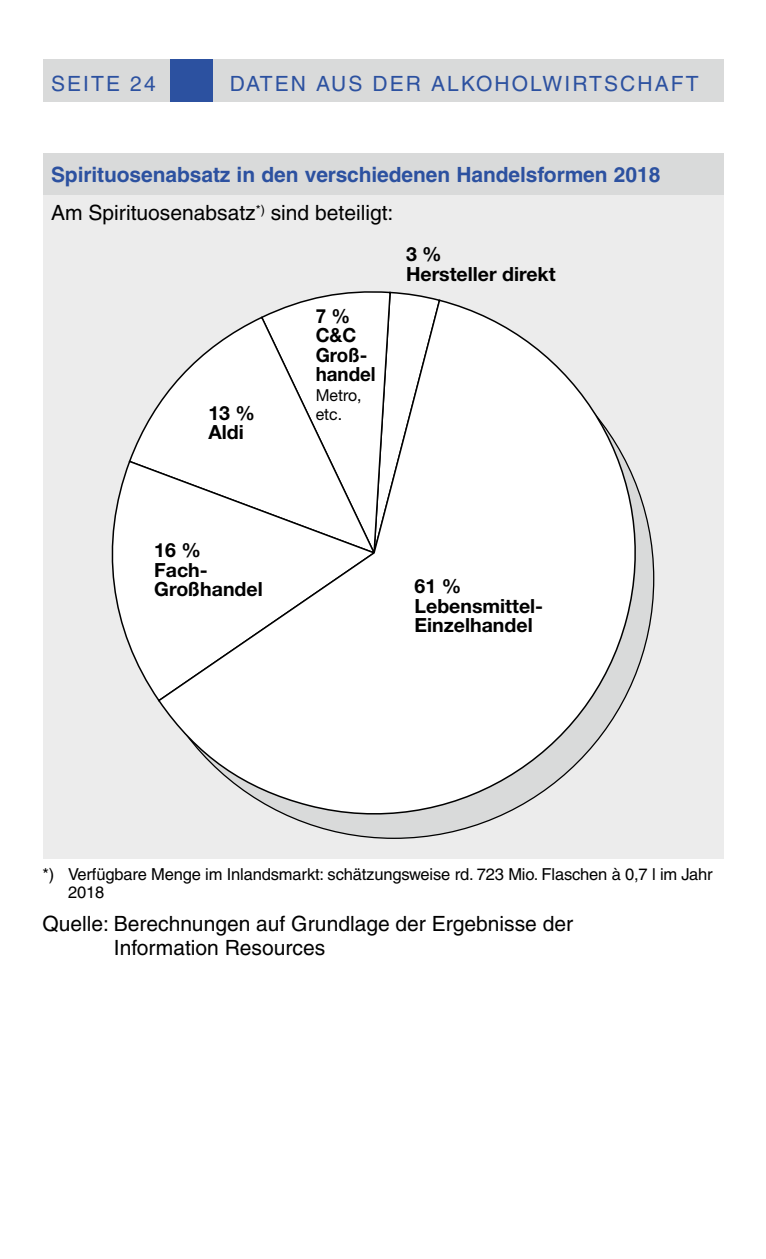
<style>
.page{position:relative;width:766px;height:1259px;background:#fff}
.page>*{position:absolute;margin:0;border:0;box-sizing:border-box;transform-origin:0 0}
.t1{font:700 21px/37.8px "Helvetica LT";letter-spacing:-.005em;color:#2c51a0}
.t2{font:21px/24px "Helvetica LT";color:#000}
.t3{font:21px "Helvetica LT";letter-spacing:.1em;color:#2c51a0}
.t4{font:700 19.5px/19.5px "Helvetica Neue LT";color:#000}
.t5{font:700 19.5px/19.5px "Helvetica Neue LT";color:#000;scale:.96 1}
.t6{font:16.5px/18px "Helvetica LT";letter-spacing:-.01em;color:#000}
.t7{font:16.5px/19.5px "Helvetica Neue LT";color:#000;scale:.96 1}
.s1{font-weight:400;color:#000}
</style>
<div class="page">
<div style="left:43px;top:60px;width:680px;height:42px;background:#d9dada"></div>
<div style="left:170px;top:60px;width:43px;height:42px;background:#2c51a0"></div>
<div style="left:43px;top:153px;width:680px;height:43px;background:#d9dada"></div>
<div style="left:43px;top:196px;width:680px;height:663px;background:#ececec"></div>
<svg style="left:313px;top:291px;width:120px;height:7px"></svg>
<svg style="left:129px;top:406px;width:28px;height:53px"></svg>
<svg style="left:112px;top:459px;width:45px;height:240px"></svg>
<svg style="left:157px;top:298px;width:497px;height:541px"></svg>
<p class="t3" style="left:51px;top:71px;width:106px">Seite 24</p>
<p class="t3" style="left:230px;top:71px;width:470px">Daten aus der alkoholwirtschaft</p>
<p class="t1" style="left:51px;top:156px;width:610px">Spirituosenabsatz in den verschiedenen Handelsformen 2018<br><span class="s1">Am Spirituosenabsatz</span><sup>*)</sup> <span class="s1">sind beteiligt:</span></p>
<p class="t4" style="left:208px;top:402px;width:48px">13 %<br>Aldi</p>
<p class="t4" style="left:154px;top:540px;width:110px">16 %<br>Fach-<br>Großhandel</p>
<p class="t5" style="left:315px;top:306px;width:64px">7 %<br>C&amp;C<br>Groß&shy;handel</p>
<p class="t7" style="left:315px;top:385px;width:49px">Metro, etc.</p>
<p class="t4" style="left:406px;top:244px;width:151px">3 %<br>Hersteller direkt</p>
<p class="t4" style="left:414px;top:576px;width:130px">61 %<br>Lebensmittel-<br>Einzelhandel</p>
<p class="t6" style="left:68px;top:865px;width:646px;text-indent:-26px">*) Verfügbare Menge im I nlandsmarkt: schätzungsweise rd. 723 Mio. Flaschen à 0,7 l im Jahr<br>2018</p>
<p class="t2" style="left:114px;top:911px;width:460px;text-indent:-71px">Quelle: Berechnungen auf Grundlage der Ergebnisse der<br>I nformation Resources</p>
</div>
